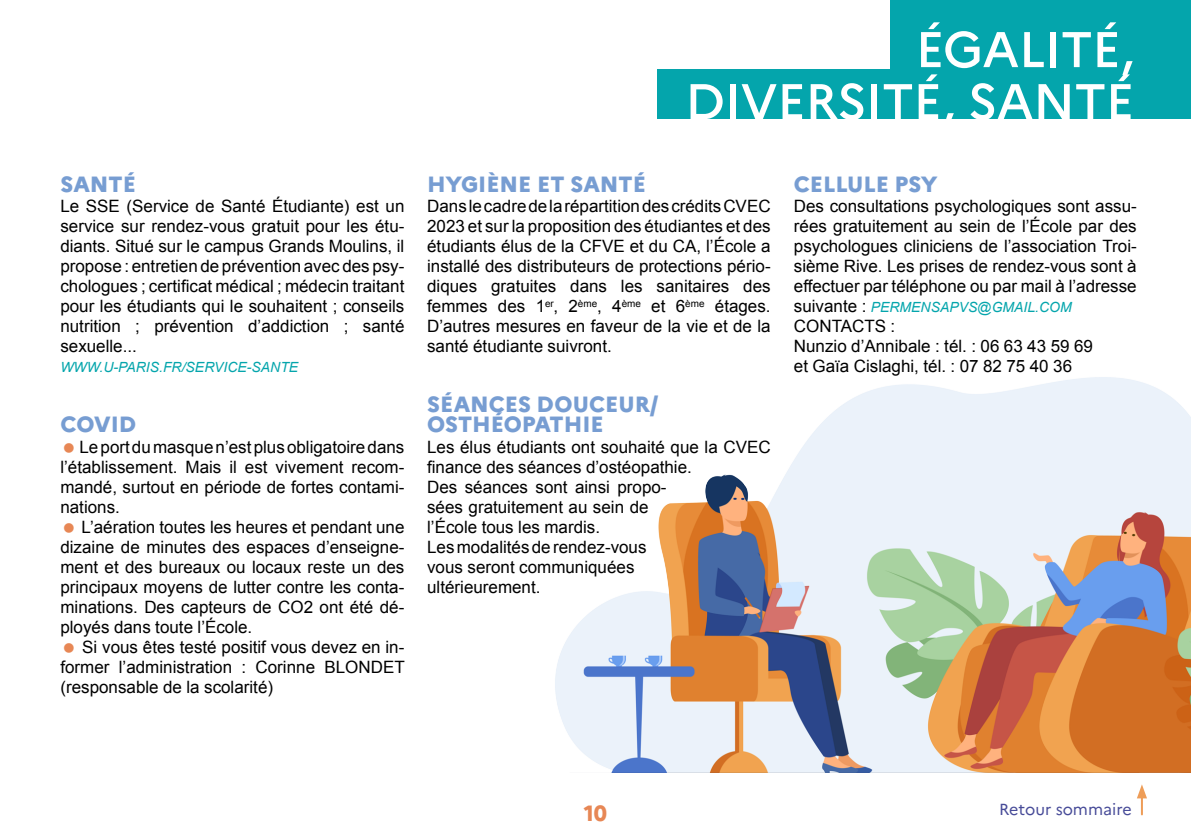
<style>
.page{position:relative;width:1191px;height:840px;background:#fff}
.page>*{position:absolute;margin:0;border:0;box-sizing:border-box;transform-origin:0 0}
.Titres_Marianne{font:500 50px "Marianne";letter-spacing:-.01em;color:#fff}
.Sous-titres_texte_CA{font:800 22px "Marianne";color:#779dd2}
.Texte_courant_Arial{font:800 22px/20px "Marianne";color:#779dd2}
.t1{font:800 22px "Marianne";color:#e78755}
.Texte_courant_Arial-2{font:17px/20px "Arial";color:#000;text-align:justify}
.t2{font:16px "Marianne";color:#474b98}
.Texte_courant_Arial-3{font:italic 14px "Arial";color:#04a5ac}
.s1{font-style:normal;font-size:17px;color:#000}
</style>
<div class="page">
<img style="left:555px;top:377px;width:636px;height:395px">
<hr style="left:1141px;top:794px;width:2px;height:20px;background:#ee9d58">
<svg style="left:1137px;top:784px;width:10px;height:14px"></svg>
<div style="left:658px;top:69px;width:533px;height:50px;background:#04a5ac"></div>
<div style="left:890px;top:0;width:301px;height:69px;background:#04a5ac"></div>
<p class="Sous-titres_texte_CA" style="left:60px;top:171px;width:77px">SANTÉ</p>
<p class="Texte_courant_Arial-2" style="left:60px;top:196px;width:345px">Le SSE (Service de Santé Étudiante) est un service sur rendez-vous gratuit pour les étu&shy;diants. Situé sur le campus Grands Moulins, il propose : entretien de prévention avec des psy&shy;chologues ; certificat médical ; médecin traitant pour les étudiants qui le souhaitent ; conseils nutrition ; prévention d’addiction ; santé sexuelle...</p>
<p class="Texte_courant_Arial-3" style="left:60px;top:358px;width:239px">WWW.U-PARIS.FR/SERVICE-SANTE</p>
<p class="Sous-titres_texte_CA" style="left:60px;top:411px;width:77px">COVID</p>
<p class="Texte_courant_Arial-2" style="left:60px;top:436px;width:345px;text-indent:19px">Le port du masque n’est plus obligatoire dans l’établissement. Mais il est vivement recom&shy;mandé, surtout en période de fortes contami&shy;nations.</p>
<p class="Texte_courant_Arial-2" style="left:60px;top:516px;width:345px;text-indent:21px">L’aération toutes les heures et pendant une dizaine de minutes des espaces d’enseigne&shy;ment et des bureaux ou locaux reste un des principaux moyens de lutter contre les conta&shy;minations. Des capteurs de CO2 ont été dé&shy;ployés dans toute l’École.</p>
<p class="Texte_courant_Arial-2" style="left:60px;top:636px;width:346px;text-indent:22px">Si vous êtes testé positif vous devez en in&shy;former l’administration : Corinne BLONDET (responsable de la scolarité)</p>
<p class="Titres_Marianne" style="left:915px;top:19px;width:220px">ÉGALITÉ,</p>
<p class="Titres_Marianne" style="left:685px;top:71px;width:450px">DIVERSITÉ, SANTÉ</p>
<p class="Sous-titres_texte_CA" style="left:427px;top:171px;width:220px">HYGIÈNE ET SANTÉ</p>
<p class="Texte_courant_Arial-2" style="left:427px;top:196px;width:345px">Dans le cadre de la répartition des crédits CVEC 2023 et sur la proposition des étudiantes et des étudiants élus de la CFVE et du CA, l’École a installé des distributeurs de protections pério&shy;diques gratuites dans les sanitaires des femmes des 1<sup>er</sup>, 2<sup>ème</sup>, 4<sup>ème</sup> et 6<sup>ème</sup> étages.<br>D’autres mesures en faveur de la vie et de la santé étudiante suivront.</p>
<p class="Texte_courant_Arial" style="left:427px;top:394px;width:233px">SÉANCES DOUCEUR/<br>OSTHÉOPATHIE</p>
<p class="Texte_courant_Arial-2" style="left:427px;top:436px;width:345px">Les élus étudiants ont souhaité que la CVEC finance des séances d’ostéopathie.</p>
<p class="Texte_courant_Arial-2" style="left:427px;top:476px;width:241px;text-align:left">Des séances sont ainsi propo&shy;sées gratuitement au sein de l’École tous les mardis.</p>
<p class="Texte_courant_Arial-2" style="left:427px;top:536px;width:221px">Les modalités de rendez-vous vous seront communiquées</p>
<p class="Texte_courant_Arial-2" style="left:427px;top:576px;width:115px">ultérieurement.</p>
<p class="Sous-titres_texte_CA" style="left:794px;top:171px;width:145px">CELLULE PSY</p>
<p class="Texte_courant_Arial-2" style="left:794px;top:196px;width:344px">Des consultations psychologiques sont assu&shy;rées gratuitement au sein de l’École par des psychologues cliniciens de l’association Troi&shy;sième Rive. Les prises de rendez-vous sont à effectuer par téléphone ou par mail à l’adresse</p>
<p class="Texte_courant_Arial-3" style="left:794px;top:298px;width:279px"><span class="s1">suivante :</span> PERMENSAPVS@GMAIL.COM</p>
<p class="Texte_courant_Arial-2" style="left:794px;top:316px;width:300px;text-align:left">CONTACTS :<br>Nunzio d’Annibale : tél. : 06 63 43 59 69 et Gaïa Cislaghi, tél. : 07 82 75 40 36</p>
<p class="t1" style="left:584px;top:799px;width:25px">10</p>
<p class="t2" style="left:999px;top:799px;width:134px">Retour sommaire</p>
</div>
